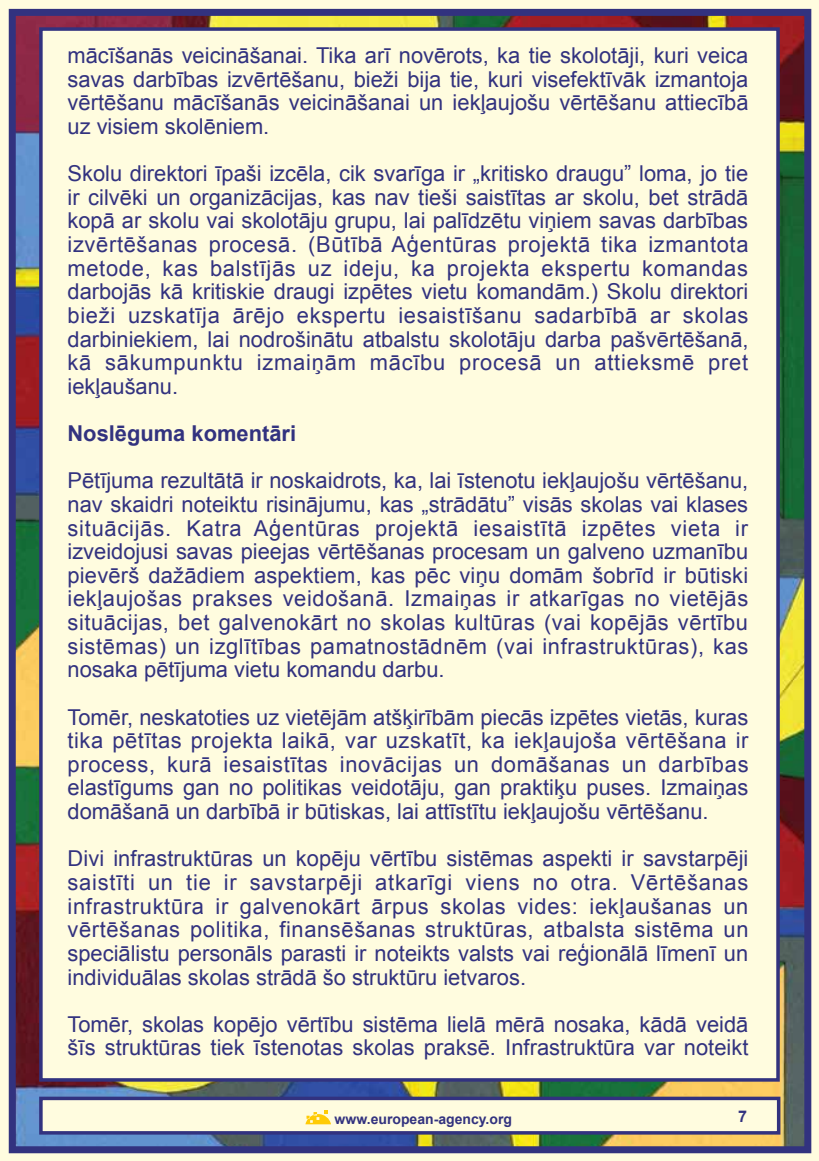
<style>
.page{position:relative;width:819px;height:1161px;background:#fff}
.page>*{position:absolute;margin:0;border:0;box-sizing:border-box;transform-origin:0 0}
.t1{font:21.88px/23.6px "Arial";color:#32327f;text-align:justify}
.t2{font:700 21.88px "Arial";color:#32327f}
.t3{font:700 16.1px "Arial";color:#32327f}
.t4{font:700 14px "Arial";color:#32327f}
</style>
<div class="page">
<img style="left:17px;top:17px;width:786px;height:1128px">
<div style="left:0;top:0;width:819px;height:12px;background:#fffcdf"></div>
<div style="left:807px;top:0;width:12px;height:1161px;background:#fffcdf"></div>
<div style="left:0;top:1150px;width:819px;height:11px;background:#fffcdf"></div>
<div style="left:0;top:0;width:12px;height:1161px;background:#fffcdf"></div>
<div style="left:9px;top:9px;width:802px;height:1144px;border:7px solid #32327f"></div>
<div style="left:39px;top:27px;width:740px;height:1054px;background:#fffcdf;border:4px solid #32327f"></div>
<div style="left:39px;top:1096px;width:741px;height:38px;background:#fffcdf;border:4px solid #32327f"></div>
<svg style="left:305px;top:1111px;width:26px;height:13px"></svg>
<p class="t1" style="left:67px;top:44px;width:682px">mācīšanās veicināšanai. Tika arī novērots, ka tie skolotāji, kuri veica savas darbības izvērtēšanu, bieži bija tie, kuri visefektīvāk izmantoja vērtēšanu mācīšanās veicināšanai un iekļaujošu vērtēšanu attiecībā uz visiem skolēniem.</p>
<p class="t1" style="left:67px;top:162px;width:682px">Skolu direktori īpaši izcēla, cik svarīga ir „kritisko draugu” loma, jo tie ir cilvēki un organizācijas, kas nav tieši saistītas ar skolu, bet strādā kopā ar skolu vai skolotāju grupu, lai palīdzētu viņiem savas darbības izvērtēšanas procesā. (Būtībā Aģentūras projektā tika izmantota metode, kas balstījās uz ideju, ka projekta ekspertu komandas darbojās kā kritiskie draugi izpētes vietu komandām.) Skolu direktori bieži uzskatīja ārējo ekspertu iesaistīšanu sadarbībā ar skolas darbiniekiem, lai nodrošinātu atbalstu skolotāju darba pašvērtēšanā, kā sākumpunktu izmaiņām mācību procesā un attieksmē pret iekļaušanu.</p>
<p class="t2" style="left:67px;top:419px;width:230px">Noslēguma komentāri</p>
<p class="t1" style="left:67px;top:469px;width:682px">Pētījuma rezultātā ir noskaidrots, ka, lai īstenotu iekļaujošu vērtēšanu, nav skaidri noteiktu risinājumu, kas „strādātu” visās skolas vai klases situācijās. Katra Aģentūras projektā iesaistītā izpētes vieta ir izveidojusi savas pieejas vērtēšanas procesam un galveno uzmanību pievērš dažādiem aspektiem, kas pēc viņu domām šobrīd ir būtiski iekļaujošas prakses veidošanā. Izmaiņas ir atkarīgas no vietējās situācijas, bet galvenokārt no skolas kultūras (vai kopējās vērtību sistēmas) un izglītības pamatnostādnēm (vai infrastruktūras), kas nosaka pētījuma vietu komandu darbu.</p>
<p class="t1" style="left:67px;top:705px;width:682px">Tomēr, neskatoties uz vietējām atšķirībām piecās izpētes vietās, kuras tika pētītas projekta laikā, var uzskatīt, ka iekļaujoša vērtēšana ir process, kurā iesaistītas inovācijas un domāšanas un darbības elastīgums gan no politikas veidotāju, gan praktiķu puses. Izmaiņas domāšanā un darbībā ir būtiskas, lai attīstītu iekļaujošu vērtēšanu.</p>
<p class="t1" style="left:67px;top:847px;width:682px">Divi infrastruktūras un kopēju vērtību sistēmas aspekti ir savstarpēji saistīti un tie ir savstarpēji atkarīgi viens no otra. Vērtēšanas infrastruktūra ir galvenokārt ārpus skolas vides: iekļaušanas un vērtēšanas politika, finansēšanas struktūras, atbalsta sistēma un speciālistu personāls parasti ir noteikts valsts vai reģionālā līmenī un individuālas skolas strādā šo struktūru ietvaros.</p>
<p class="t1" style="left:67px;top:1012px;width:682px">Tomēr, skolas kopējo vērtību sistēma lielā mērā nosaka, kādā veidā šīs struktūras tiek īstenotas skolas praksē. Infrastruktūra var noteikt</p>
<p class="t4" style="left:334px;top:1110px;width:179px">www.european-agency.org</p>
<p class="t3" style="left:738px;top:1106px;width:10px">7</p>
</div>
